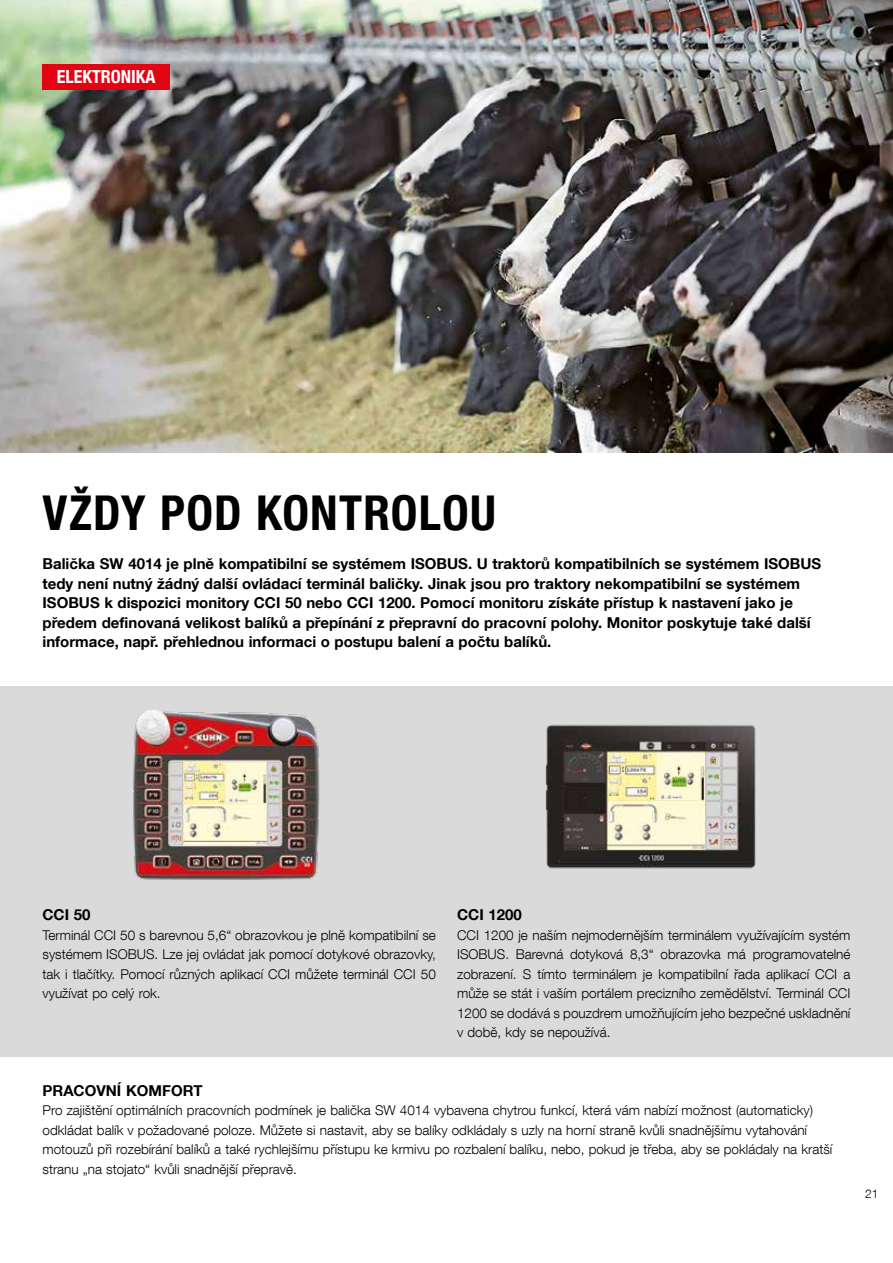
<style>
.page{position:relative;width:893px;height:1263px;background:#fff}
.page>*{position:absolute;margin:0;border:0;box-sizing:border-box;transform-origin:0 0}
.t1{font:700 condensed 48px "Helvetica Neue LT Com";letter-spacing:.025em;color:#000}
.t2{font:700 condensed 18px "Helvetica Neue LT Com";color:#fff}
.t3{font:700 15px/19.5px "Helvetica Neue LT Com";color:#000}
.t4{font:300 13.5px/19.5px "Helvetica Neue LT Com";color:#000;text-align:justify}
.t5{font:300 12px "Helvetica Neue LT Com";color:#000}
</style>
<div class="page">
<img style="left:0;top:0;width:893px;height:452px">
<div style="left:0;top:686px;width:893px;height:371px;background:#dadada"></div>
<img style="left:133px;top:710px;width:187px;height:170px">
<img style="left:545px;top:724px;width:211px;height:145px">
<div style="left:43px;top:64px;width:127px;height:25px;background:#e30413"></div>
<h2 class="t2" style="left:57px;top:66px;width:100px">ELEKTRONIKA</h2>
<h1 class="t1" style="left:43px;top:484px;width:455px">VŽDY POD KONTROLOU</h1>
<p class="t3" style="left:43px;top:553px;width:780px">Balička SW 4014 je plně kompatibilní se systémem ISOBUS. U traktorů kompatibilních se systémem ISOBUS tedy není nutný žádný další ovládací terminál baličky. Jinak jsou pro traktory nekompatibilní se systémem ISOBUS k dispozici monitory CCI 50 nebo CCI 1200. Pomocí monitoru získáte přístup k nastavení jako je předem definovaná velikost balíků a přepínání z přepravní do pracovní polohy. Monitor poskytuje také další informace, např. přehlednou informaci o postupu balení a počtu balíků.</p>
<p class="t3" style="left:43px;top:904px;width:49px">CCI 50</p>
<p class="t4" style="left:43px;top:925px;width:395px">Terminál CCI 50 s barevnou 5,6“ obrazovkou je plně kompatibilní se systémem ISOBUS. Lze jej ovládat jak pomocí dotykové obrazovky, tak i tlačítky. Pomocí různých aplikací CCI můžete terminál CCI 50 využívat po celý rok.</p>
<p class="t3" style="left:457px;top:904px;width:66px">CCI 1200</p>
<p class="t4" style="left:457px;top:925px;width:395px">CCI 1200 je naším nejmodernějším terminálem využívajícím systém ISOBUS. Barevná dotyková 8,3“ obrazovka má programovatelné zobrazení. S tímto terminálem je kompatibilní řada aplikací CCI a může se stát i vaším portálem precizního zemědělství. Terminál CCI 1200 se dodává s pouzdrem umožňujícím jeho bezpečné uskladnění v době, kdy se nepoužívá.</p>
<p class="t3" style="left:43px;top:1080px;width:162px">PRACOVNÍ KOMFORT</p>
<p class="t4" style="left:43px;top:1100px;width:791px;text-align:left">Pro zajištění optimálních pracovních podmínek je balička SW 4014 vybavena chytrou funkcí, která vám nabízí možnost (automaticky) odkládat balík v požadované poloze. Můžete si nastavit, aby se balíky odkládaly s uzly na horní straně kvůli snadnějšímu vytahování motouzů při rozebírání balíků a také rychlejšímu přístupu ke krmivu po rozbalení balíku, nebo, pokud je třeba, aby se pokládaly na kratší stranu „na stojato“ kvůli snadnější přepravě.</p>
<p class="t5" style="left:865px;top:1186px;width:15px">21</p>
</div>
